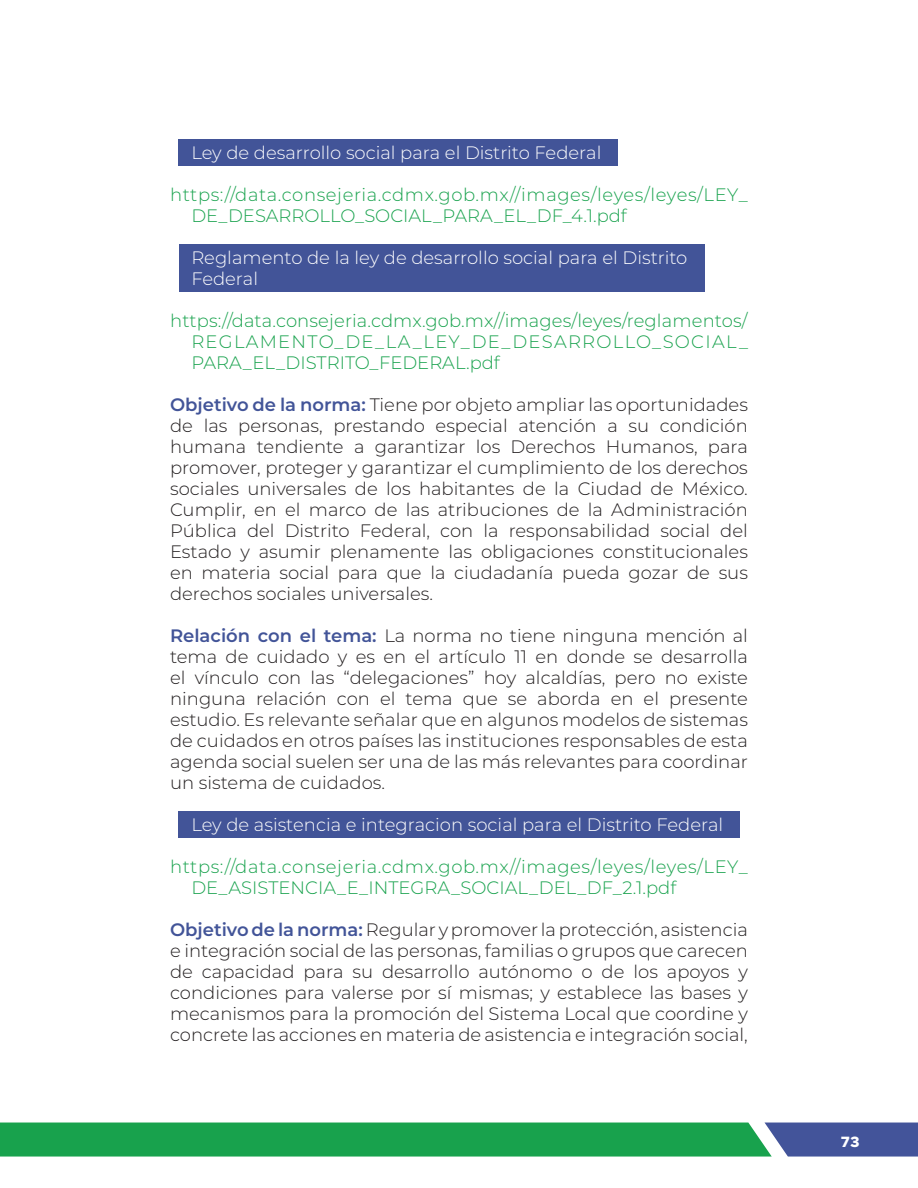
<style>
.page{position:relative;width:918px;height:1188px;background:#fff}
.page>*{position:absolute;margin:0;border:0;box-sizing:border-box;transform-origin:0 0}
.t1{font:300 18px/21px "Montserrat";color:#231f20;text-align:justify}
.t2{font:300 18px/21px "Montserrat";letter-spacing:.025em;color:#18a24d}
.t3{font:300 18px/21px "Montserrat";color:#fff}
.t4{font:800 15px "Metropolis";color:#fff}
.s1{font-weight:600;color:#425498}
</style>
<div class="page">
<svg style="left:0;top:1123px;width:918px;height:34px;background:#25995e"></svg>
<div style="left:179px;top:139px;width:439px;height:27px;background:#425498"></div>
<div style="left:179px;top:244px;width:525px;height:48px;background:#425498"></div>
<div style="left:179px;top:811px;width:561px;height:27px;background:#425498"></div>
<p class="t3" style="left:191px;top:142px;width:412px">Ley de desarrollo social para el Distrito Federal</p>
<p class="t2" style="left:191px;top:184px;width:558px;text-indent:-21px">https://data.consejeria.cdmx.gob.mx//images/leyes/leyes/LEY_<br>DE_DESARROLLO_SOCIAL_PARA_EL_DF_4.1.pdf</p>
<p class="t3" style="left:191px;top:247px;width:498px">Reglamento de la ley de desarrollo social para el Distrito<br>Federal</p>
<p class="t2" style="left:191px;top:310px;width:558px;text-align:justify;text-indent:-21px">https://data.consejeria.cdmx.gob.mx//images/leyes/reglamentos/ REGLAMENTO_DE_LA_LEY_DE_DESARROLLO_SOCIAL_ PARA_EL_DISTRITO_FEDERAL.pdf</p>
<p class="t1" style="left:170px;top:394px;width:579px"><span class="s1">Objetivo de la norma:</span> Tiene por objeto ampliar las oportunidades de las personas, prestando especial atención a su condición humana tendiente a garantizar los Derechos Humanos, para promover, proteger y garantizar el cumplimiento de los derechos sociales universales de los habitantes de la Ciudad de México.<br>Cumplir, en el marco de las atribuciones de la Administración Pública del Distrito Federal, con la responsabilidad social del Estado y asumir plenamente las obligaciones constitucionales en materia social para que la ciudadanía pueda gozar de sus derechos sociales universales.</p>
<p class="t1" style="left:170px;top:625px;width:579px"><span class="s1">Relación con el tema:</span> La norma no tiene ninguna mención al tema de cuidado y es en el artículo 11 en donde se desarrolla el vínculo con las “delegaciones” hoy alcaldías, pero no existe ninguna relación con el tema que se aborda en el presente estudio. Es relevante señalar que en algunos modelos de sistemas de cuidados en otros países las instituciones responsables de esta agenda social suelen ser una de las más relevantes para coordinar un sistema de cuidados.</p>
<p class="t3" style="left:191px;top:814px;width:533px">Ley de asistencia e integracion social para el Distrito Federal</p>
<p class="t2" style="left:191px;top:856px;width:558px;text-indent:-21px">https://data.consejeria.cdmx.gob.mx//images/leyes/leyes/LEY_<br>DE_ASISTENCIA_E_INTEGRA_SOCIAL_DEL_DF_2.1.pdf</p>
<p class="t1" style="left:170px;top:919px;width:579px"><span class="s1">Objetivo de la norma:</span> Regular y promover la protección, asistencia e integración social de las personas, familias o grupos que carecen de capacidad para su desarrollo autónomo o de los apoyos y condiciones para valerse por sí mismas; y establece las bases y mecanismos para la promoción del Sistema Local que coordine y concrete las acciones en materia de asistencia e integración social,</p>
<p class="t4" style="left:841px;top:1132px;width:20px">73</p>
</div>
